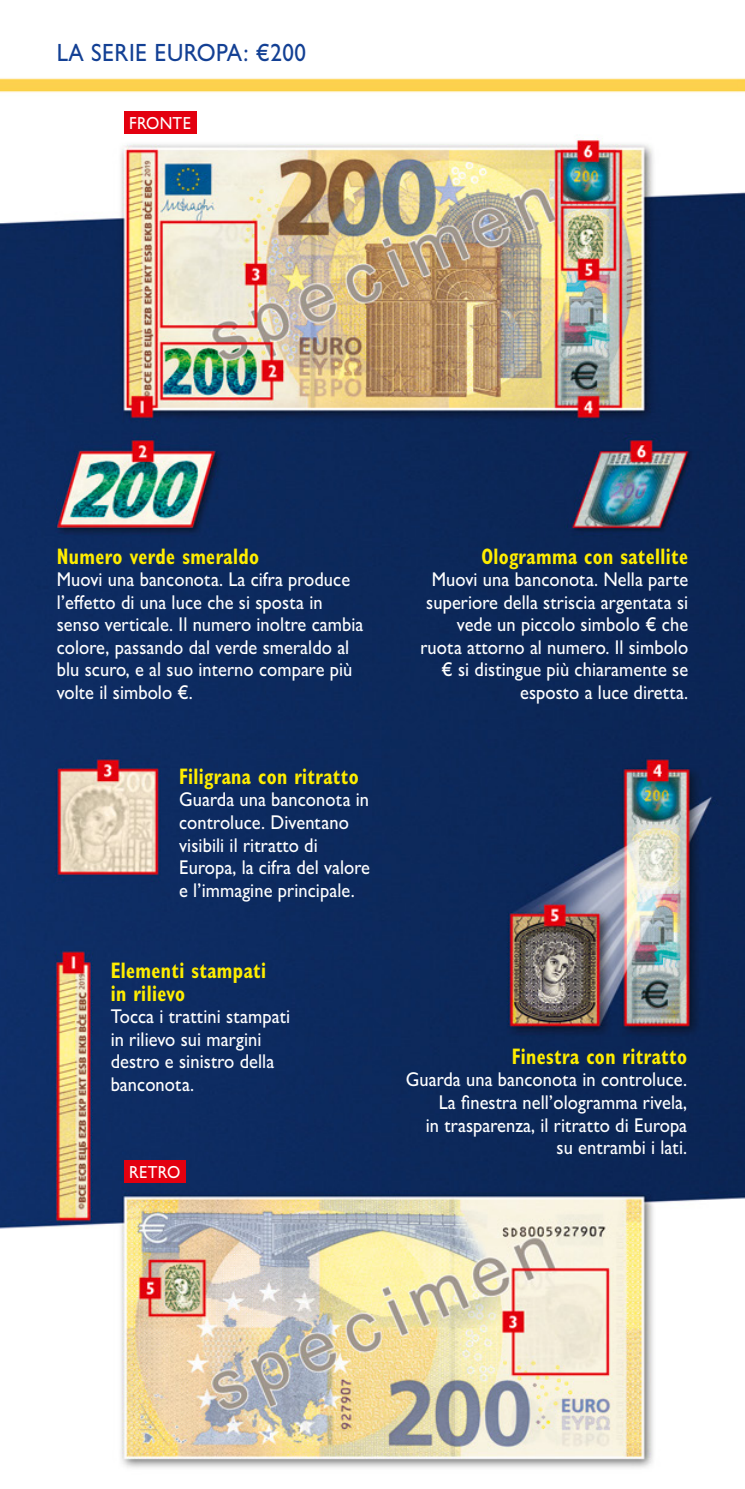
<style>
.page{position:relative;width:745px;height:1489px;background:#fff}
.page>*{position:absolute;margin:0;border:0;box-sizing:border-box;transform-origin:0 0}
.t1{font:500 25px "Gill Sans MT Pro";letter-spacing:.02em;color:#134094;scale:.92 1}
.t2{font:700 condensed 22.5px/22.5px "Gill Sans MT Pro";letter-spacing:.02em;color:#ffed00;scale:.85 1}
.t3{font:500 20px/22.5px "Gill Sans MT Pro";letter-spacing:.005em;color:#fff;scale:.92 1}
.t4{font:500 17.5px "Gill Sans MT Pro";letter-spacing:.02em;color:#fff;scale:.92 1}
</style>
<div class="page">
<img style="left:0;top:78px;width:744px;height:1390px">
<div style="left:124px;top:1160px;width:61px;height:22px;background:#e3000f"></div>
<div style="left:124px;top:112px;width:72px;height:22px;background:#e3000f"></div>
<p class="t1" style="left:57px;top:37px;width:272px">LA SERIE EUROPA: €200</p>
<p class="t4" style="left:129px;top:112px;width:69px">FRONTE</p>
<p class="t2" style="left:57px;top:544px;width:239px">Numero verde smeraldo</p>
<p class="t3" style="left:57px;top:568px;width:334px">Muovi una banconota. La cifra produce l’effetto di una luce che si sposta in senso verticale. Il numero inoltre cambia colore, passando dal verde smeraldo al blu scuro, e al suo interno compare più volte il simbolo €.</p>
<p class="t2" style="left:179px;top:765px;width:213px">Filigrana con ritratto</p>
<p class="t3" style="left:179px;top:788px;width:209px">Guarda una banconota in controluce. Diventano visibili il ritratto di<br>Europa, la cifra del valore e l’immagine principale.</p>
<p class="t2" style="left:111px;top:959px;width:184px">Elementi stampati in rilievo</p>
<p class="t3" style="left:111px;top:1005px;width:196px">Tocca i trattini stampati in rilievo sui margini destro e sinistro della banconota.</p>
<p class="t4" style="left:129px;top:1161px;width:57px">RETRO</p>
<p class="t2" style="left:481px;top:544px;width:245px">Ologramma con satellite</p>
<p class="t3" style="left:420px;top:568px;width:292px;text-align:right">Muovi una banconota. Nella parte superiore della striscia argentata si vede un piccolo simbolo € che ruota attorno al numero. Il simbolo € si distingue più chiaramente se esposto a luce diretta.</p>
<p class="t2" style="left:511px;top:1044px;width:207px">Finestra con ritratto</p>
<p class="t3" style="left:405px;top:1068px;width:307px;text-align:right">Guarda una banconota in controluce.<br>La finestra nell’ologramma rivela,<br>in trasparenza, il ritratto di Europa su entrambi i lati.</p>
</div>
